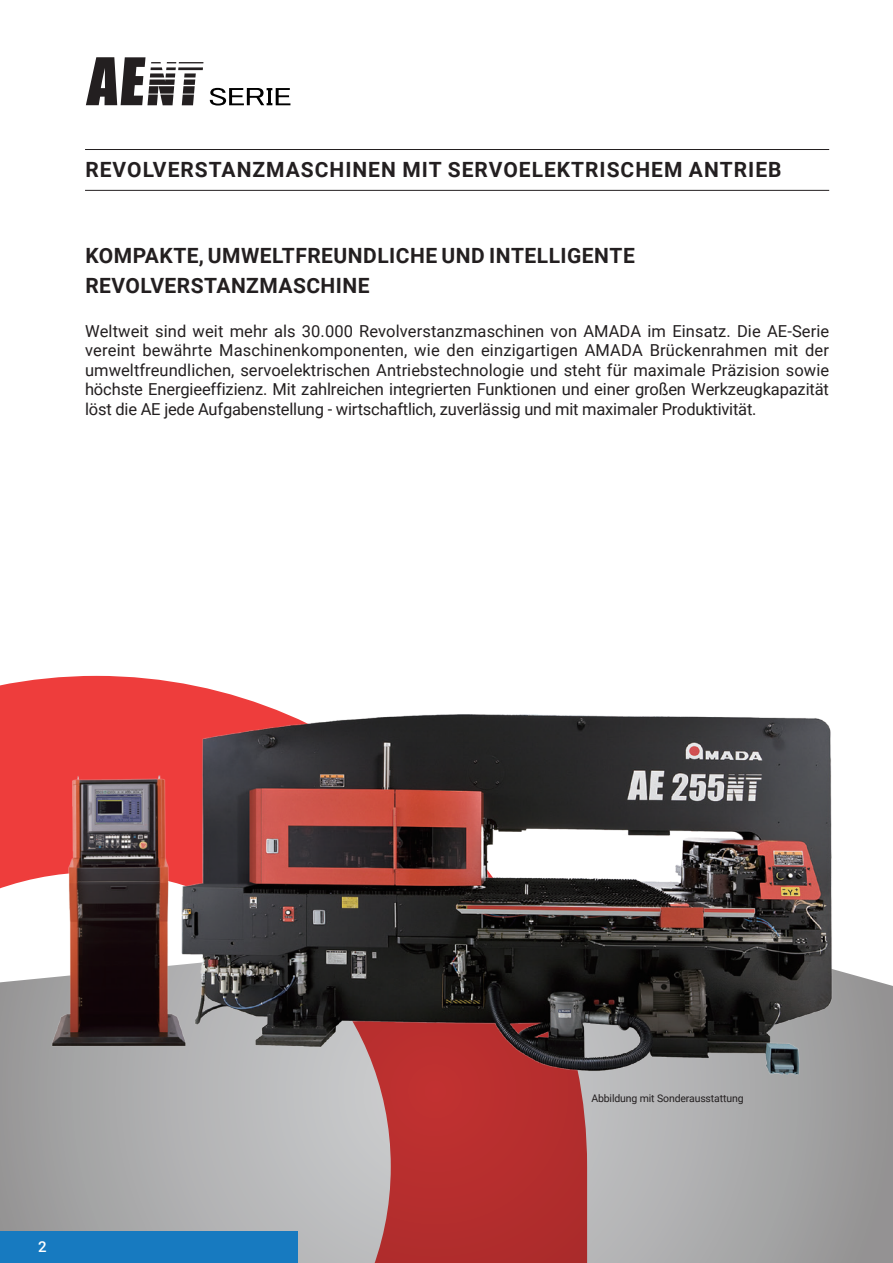
<style>
.page{position:relative;width:893px;height:1263px;background:#fff}
.page>*{position:absolute;margin:0;border:0;box-sizing:border-box;transform-origin:0 0}
.t1{font:700 21px/30px "Roboto";letter-spacing:.025em;color:#231f20}
.t2{font:700 21px "Roboto";letter-spacing:.045em;color:#231f20}
.t3{font:16.5px/19.5px "Roboto";letter-spacing:-.015em;color:#231f20;text-align:justify}
.t4{font:500 15px "Roboto";color:#fff}
.t5{font:10.5px "Roboto";letter-spacing:-.015em;color:#231f20}
</style>
<div class="page">
<svg style="left:587px;top:980px;width:306px;height:283px"></svg>
<svg style="left:0;top:682px;width:587px;height:581px"></svg>
<img style="left:20px;top:675px;width:853px;height:416px">
<hr style="left:85px;top:149px;width:744px;height:1px;background:#231f20">
<hr style="left:85px;top:190px;width:744px;height:1px;background:#231f20">
<svg style="left:86px;top:57px;width:117px;height:48px"></svg>
<svg style="left:210px;top:88px;width:80px;height:18px"></svg>
<p class="t2" style="left:85px;top:155px;width:698px">REVOLVERSTANZMASCHINEN MIT SERVOELEKTRISCHEM ANTRIEB</p>
<p class="t1" style="left:85px;top:239px;width:551px">KOMPAKTE, UMWELTFREUNDLICHE UND INTELLIGENTE<br>REVOLVERSTANZMASCHINE</p>
<p class="t3" style="left:85px;top:321px;width:746px">Weltweit sind weit mehr als 30.000 Revolverstanzmaschinen von AMADA im Einsatz. Die AE-Serie vereint bewährte Maschinenkomponenten, wie den einzigartigen AMADA Brückenrahmen mit der umweltfreundlichen, servoelektrischen Antriebstechnologie und steht für maximale Präzision sowie höchste Energieeffizienz. Mit zahlreichen integrierten Funktionen und einer großen Werkzeugkapazität löst die AE jede Aufgabenstellung - wirtschaftlich, zuverlässig und mit maximaler Produktivität.</p>
<p class="t4" style="left:38px;top:1236px;width:10px">2</p>
<p class="t5" style="left:591px;top:1091px;width:154px">Abbildung mit Sonderausstattung</p>
</div>
